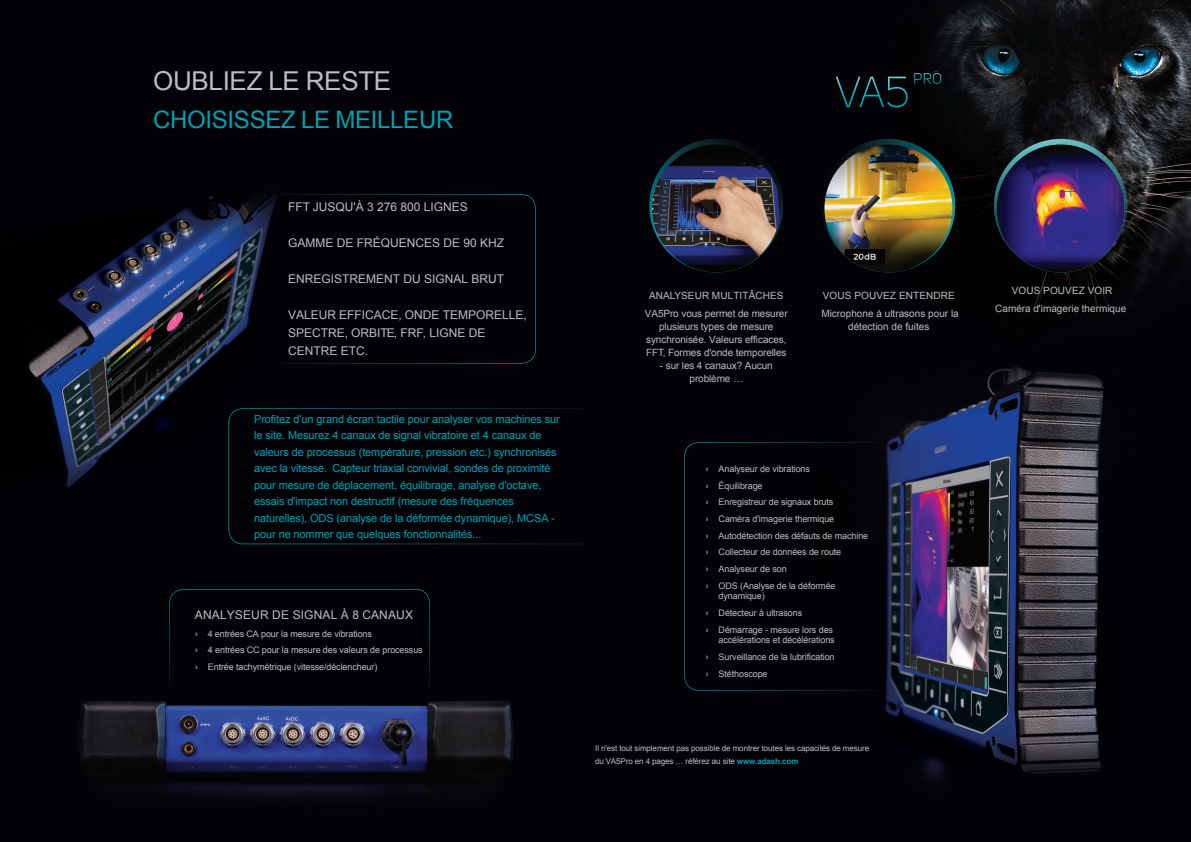
<style>
.page{position:relative;width:1191px;height:842px;background:#fff}
.page>*{position:absolute;margin:0;border:0;box-sizing:border-box;transform-origin:0 0}
.t1{font:26px "Arial";letter-spacing:-.01em;color:#bcbdc0}
.t2{font:24px "Arial";letter-spacing:-.015em;color:#00a2b4}
.t3{font:12px/18px "Arial";color:#bcbdc0}
.t4{font:11px/16.5px "Arial";letter-spacing:-.01em;color:#00a2b4}
.t5{font:10px/18px "Arial";letter-spacing:-.01em;color:#bcbdc0;text-align:center}
.t6{font:9px/16.6px "Arial";letter-spacing:-.01em;color:#bcbdc0}
.t7{font:8px/13.6px "Arial";letter-spacing:-.01em;color:#bcbdc0}
.s1{font-family:"Uni Sans"}
.s2{font-weight:700;color:#00a2b4}
</style>
<div class="page">
<img style="left:0;top:0;width:1191px;height:842px">
<img style="left:989px;top:139px;width:143px;height:133px">
<img style="left:996px;top:145px;width:128px;height:127px;border-radius:64px">
<img style="left:813px;top:139px;width:150px;height:133px">
<img style="left:824px;top:145px;width:128px;height:127px;border-radius:64px">
<img style="left:642px;top:139px;width:148px;height:133px">
<img style="left:652px;top:145px;width:128px;height:127px;border-radius:64px">
<svg style="left:835px;top:77px;width:72px;height:30px;background:#091f25"></svg>
<svg style="left:914px;top:73px;width:27px;height:11px"></svg>
<div style="left:279px;top:194px;width:257px;height:170px;background:#030307"></div>
<div style="left:229px;top:408px;width:357px;height:136px;background:#030307"></div>
<div style="left:684px;top:442px;width:193px;height:248px;background:#030307"></div>
<div style="left:169px;top:589px;width:261px;height:98px;background:#030307"></div>
<h1 class="t1" style="left:153px;top:64px;width:240px">OUBLIEZ LE RESTE</h1>
<h2 class="t2" style="left:153px;top:104px;width:302px">CHOISISSEZ LE MEILLEUR</h2>
<h3 class="t3" style="left:288px;top:198px;width:181px">FFT JUSQU'À 3 276 800 LIGNES</h3>
<h3 class="t3" style="left:288px;top:234px;width:218px">GAMME DE FRÉQUENCES DE 90 KHZ</h3>
<h3 class="t3" style="left:288px;top:270px;width:218px">ENREGISTREMENT DU SIGNAL BRUT</h3>
<h3 class="t3" style="left:288px;top:306px;width:240px">VALEUR EFFICACE, ONDE TEMPORELLE,<br>SPECTRE, ORBITE, FRF, LIGNE DE<br>CENTRE ETC.</h3>
<p class="t4" style="left:254px;top:411px;width:307px">Profitez d'un grand écran tactile pour analyser vos machines sur le site. Mesurez 4 canaux de signal vibratoire et 4 canaux de valeurs de processus (température, pression etc.) synchronisés avec la vitesse. Capteur triaxial convivial, sondes de proximité pour mesure de déplacement, équilibrage, analyse d'octave, essais d'impact non destructif (mesure des fréquences naturelles), ODS (analyse de la déformée dynamique), MCSA - pour ne nommer que quelques fonctionnalités...</p>
<h3 class="t3" style="left:195px;top:606px;width:219px">ANALYSEUR DE SIGNAL À 8 CANAUX</h3>
<p class="t6" style="left:195px;top:625px;width:229px"><span class="s1">›</span> 4 entrées CA pour la mesure de vibrations<br><span class="s1">›</span> 4 entrées CC pour la mesure des valeurs de processus <span class="s1">›</span> Entrée tachymétrique (vitesse/déclencheur)</p>
<p class="t5" style="left:645px;top:286px;width:144px">ANALYSEUR MULTITÂCHES<br>VA5Pro vous permet de mesurer</p>
<p class="t5" style="left:646px;top:320px;width:142px;line-height:13px">plusieurs types de mesure synchronisée. Valeurs efficaces,<br>FFT, Formes d'onde temporelles</p>
<p class="t5" style="left:660px;top:359px;width:114px;line-height:13px">- sur les 4 canaux? Aucun problème …</p>
<p class="t5" style="left:821px;top:287px;width:139px;text-align:left">VOUS POUVEZ ENTENDRE<br>Microphone à ultrasons pour la</p>
<p class="t5" style="left:848px;top:318px;width:83px">détection de fuites</p>
<p class="t6" style="left:706px;top:461px;width:164px"><span class="s1">›</span> Analyseur de vibrations<br><span class="s1">›</span> Équilibrage<br><span class="s1">›</span> Enregistreur de signaux bruts<br><span class="s1">›</span> Caméra d'imagerie thermique<br><span class="s1">›</span> Autodétection des défauts de machine <span class="s1">›</span> Collecteur de données de route<br><span class="s1">›</span> Analyseur de son<br><span class="s1">›</span> ODS (Analyse de la déformée</p>
<p class="t6" style="left:706px;top:588px;width:129px;text-indent:13px">dynamique)<br><span class="s1">›</span> Détecteur à ultrasons<br><span class="s1">›</span> Démarrage - mesure lors des</p>
<p class="t6" style="left:706px;top:632px;width:130px;text-align:justify;text-indent:13px">accélérations et décélérations <span class="s1">›</span> Surveillance de la lubrification <span class="s1">›</span> Stéthoscope</p>
<p class="t7" style="left:595px;top:741px;width:275px">Il n'est tout simplement pas possible de montrer toutes les capacités de mesure du VA5Pro en 4 pages … référez au site <span class="s2">www.adash.com</span></p>
<p class="t5" style="left:995px;top:281px;width:132px">VOUS POUVEZ VOIR<br>Caméra d'imagerie thermique</p>
</div>
